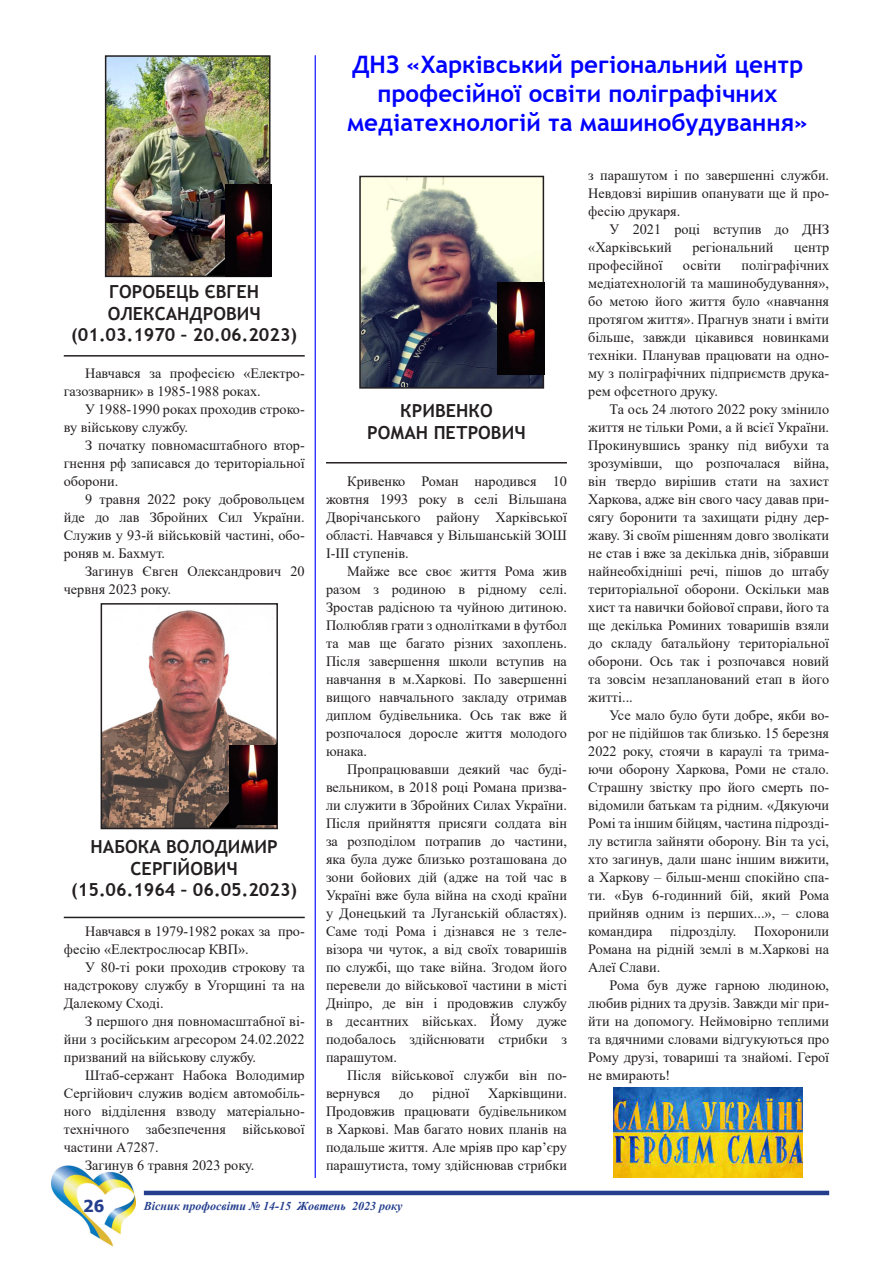
<style>
.page{position:relative;width:893px;height:1263px;background:#fff}
.page>*{position:absolute;margin:0;border:0;box-sizing:border-box;transform-origin:0 0}
.Заголовок_3{font:700 24px/28.8px "Trebuchet MS";color:#00f;text-align:center}
.Заголовок_3-2{font:700 18px/21.6px "Trebuchet MS";color:#231f20}
.t1{font:700 16.5px "Tahoma";color:#253f8e}
.Основной_текст{font:14.25px/18px "Times New Roman";color:#231f20;text-align:justify}
.t2{font:italic 700 12px "Times New Roman";color:#253f8e}
</style>
<div class="page">
<img style="left:51px;top:1165px;width:85px;height:82px">
<hr style="left:144px;top:1191px;width:685px;height:4px;background:#253f8e">
<img style="left:108px;top:58px;width:159px;height:216px">
<div style="left:105px;top:55px;width:165px;height:222px;border:2px solid #231f20"></div>
<img style="left:225px;top:185px;width:47px;height:91px">
<hr style="left:64px;top:355px;width:241px;height:2px;background:#231f20">
<img style="left:104px;top:610px;width:171px;height:216px">
<div style="left:101px;top:603px;width:177px;height:226px;border:2px solid #231f20"></div>
<img style="left:230px;top:745px;width:46px;height:80px">
<hr style="left:64px;top:917px;width:241px;height:1px;background:#231f20">
<hr style="left:315px;top:55px;width:1px;height:1123px;background:#00f">
<img style="left:362px;top:179px;width:179px;height:207px">
<div style="left:359px;top:176px;width:185px;height:213px;border:2px solid #231f20"></div>
<img style="left:497px;top:282px;width:47px;height:92px">
<hr style="left:326px;top:462px;width:241px;height:1px;background:#231f20">
<img style="left:614px;top:1087px;width:188px;height:91px">
<p class="Заголовок_3" style="left:347px;top:50px;width:463px">ДНЗ «Харківський регіональний центр професійної освіти поліграфічних медіатехнологій та машинобудування»</p>
<p class="Заголовок_3-2" style="left:108px;top:281px;width:155px">ГОРОБЕЦЬ ЄВГЕН<br>ОЛЕКСАНДРОВИЧ</p>
<p class="Заголовок_3-2" style="left:71px;top:324px;width:227px">(01.03.1970 – 20.06.2023)</p>
<p class="Основной_текст" style="left:64px;top:364px;width:242px;text-indent:21px">Навчався за професією «Електро&shy;газозварник» в 1985-1988 роках.</p>
<p class="Основной_текст" style="left:64px;top:400px;width:242px;text-indent:21px">У 1988-1990 роках проходив строко&shy;ву військову службу.</p>
<p class="Основной_текст" style="left:64px;top:436px;width:242px;text-indent:21px">З початку повномасштабного втор&shy;гнення рф записався до територіальної оборони.</p>
<p class="Основной_текст" style="left:64px;top:490px;width:242px;text-indent:21px">9 травня 2022 року добровольцем йде до лав Збройних Сил України.<br>Служив у 93-й військовій частині, обо&shy;роняв м. Бахмут.</p>
<p class="Основной_текст" style="left:64px;top:562px;width:242px;text-indent:21px">Загинув Євген Олександрович 20 червня 2023 року.</p>
<p class="Заголовок_3-2" style="left:91px;top:836px;width:189px;text-align:center">НАБОКА ВОЛОДИМИР<br>СЕРГІЙОВИЧ</p>
<p class="Заголовок_3-2" style="left:71px;top:879px;width:227px">(15.06.1964 – 06.05.2023)</p>
<p class="Основной_текст" style="left:64px;top:922px;width:242px;text-indent:21px">Навчався в 1979-1982 роках за про&shy;фесію «Електрослюсар КВП».</p>
<p class="Основной_текст" style="left:64px;top:958px;width:242px;text-indent:21px">У 80-ті роки проходив строкову та надстрокову службу в Угорщині та на Далекому Сході.</p>
<p class="Основной_текст" style="left:64px;top:1012px;width:242px;text-indent:21px">З першого дня повномасштабної ві&shy;йни з російським агресором 24.02.2022 призваний на військову службу.</p>
<p class="Основной_текст" style="left:64px;top:1066px;width:242px;text-indent:21px">Штаб-сержант Набока Володимир Сергійович служив водієм автомобіль&shy;ного відділення взводу матеріально&shy;технічного забезпечення військової частини А7287.</p>
<p class="Основной_текст" style="left:85px;top:1156px;width:171px">Загинув 6 травня 2023 року.</p>
<p class="Заголовок_3-2" style="left:400px;top:400px;width:94px">КРИВЕНКО</p>
<p class="Заголовок_3-2" style="left:367px;top:422px;width:160px">РОМАН ПЕТРОВИЧ</p>
<p class="Основной_текст" style="left:326px;top:472px;width:242px;text-indent:21px">Кривенко Роман народився 10 жовтня 1993 року в селі Вільшана Дворічанського району Харківської області. Навчався у Вільшанській ЗОШ І-ІІІ ступенів.</p>
<p class="Основной_текст" style="left:326px;top:562px;width:242px;text-indent:21px">Майже все своє життя Рома жив разом з родиною в рідному селі.<br>Зростав радісною та чуйною дитиною.<br>Полюбляв грати з однолітками в футбол та мав ще багато різних захоплень.<br>Після завершення школи вступив на навчання в м.Харкові. По завершенні вищого навчального закладу отримав диплом будівельника. Ось так вже й розпочалося доросле життя молодого юнака.</p>
<p class="Основной_текст" style="left:326px;top:760px;width:242px;text-indent:21px">Пропрацювавши деякий час буді&shy;вельником, в 2018 році Романа призва&shy;ли служити в Збройних Силах України.<br>Після прийняття присяги солдата він за розподілом потрапив до частини, яка була дуже близько розташована до зони бойових дій (адже на той час в Україні вже була війна на сході країни у Донецький та Луганській областях).<br>Саме тоді Рома і дізнався не з теле&shy;візора чи чуток, а від своїх товаришів по службі, що таке війна. Згодом його перевели до військової частини в місті Дніпро, де він і продовжив службу в десантних військах. Йому дуже подобалось здійснювати стрибки з парашутом.</p>
<p class="Основной_текст" style="left:326px;top:1066px;width:242px;text-indent:21px">Після військової служби він по&shy;вернувся</p>
<p class="Основной_текст" style="left:326px;top:1084px;width:242px;text-indent:162px">Харківщини.<br>Продовжив працювати будівельником в Харкові. Мав багато нових планів на подальше життя. Але мріяв про кар’єру парашутиста, тому здійснював стрибки</p>
<p class="Основной_текст" style="left:399px;top:1084px;width:16px">до</p>
<p class="Основной_текст" style="left:432px;top:1084px;width:39px">рідної</p>
<p class="t1" style="left:83px;top:1195px;width:23px">26</p>
<p class="t2" style="left:144px;top:1198px;width:260px">Вісник профосвіти № 14-15 Жовтень 2023 року</p>
<p class="Основной_текст" style="left:588px;top:166px;width:242px">з парашутом і по завершенні служби.<br>Невдовзі вирішив опанувати ще й про&shy;фесію друкаря.</p>
<p class="Основной_текст" style="left:588px;top:220px;width:242px;text-indent:21px">У 2021 році вступив до ДНЗ «Харківський</p>
<p class="Основной_текст" style="left:692px;top:238px;width:82px">регіональний</p>
<p class="Основной_текст" style="left:794px;top:238px;width:37px">центр</p>
<p class="Основной_текст" style="left:588px;top:256px;width:242px;text-indent:153px">поліграфічних медіатехнологій та машинобудування», бо метою його життя було «навчання протягом життя». Прагнув знати і вміти більше, завжди цікавився новинками техніки. Планував працювати на одно&shy;му з поліграфічних підприємств друка&shy;рем офсетного друку.</p>
<p class="Основной_текст" style="left:588px;top:400px;width:242px;text-indent:21px">Та ось 24 лютого 2022 року змінило життя не тільки Роми, а й всієї України.<br>Прокинувшись зранку під вибухи та зрозумівши, що розпочалася війна, він твердо вирішив стати на захист Харкова, адже він свого часу давав при&shy;сягу боронити та захищати рідну дер&shy;жаву. Зі своїм рішенням довго зволікати не став і вже за декілька днів, зібравши найнеобхідніші речі, пішов до штабу територіальної оборони. Оскільки мав хист та навички бойової справи, його та ще декілька Роминих товаришів взяли до складу батальйону територіальної оборони. Ось так і розпочався новий та зовсім незапланований етап в його житті...</p>
<p class="Основной_текст" style="left:588px;top:706px;width:242px;text-indent:21px">Усе мало було бути добре, якби во&shy;рог не підійшов так близько. 15 березня 2022 року, стоячи в караулі та трима&shy;ючи оборону Харкова, Роми не стало.<br>Страшну звістку про його смерть по&shy;відомили батькам та рідним. «Дякуючи Ромі та іншим бійцям, частина підрозді&shy;лу встигла зайняти оборону. Він та усі, хто загинув, дали шанс іншим вижити, а Харкову – більш-менш спокійно спа&shy;ти. «Був 6-годинний бій, який Рома прийняв одним із перших...», – слова командира</p>
<p class="Основной_текст" style="left:588px;top:256px;width:76px">професійної</p>
<p class="Основной_текст" style="left:683px;top:256px;width:40px">освіти</p>
<p class="Основной_текст" style="left:670px;top:922px;width:68px">підрозділу.</p>
<p class="Основной_текст" style="left:588px;top:922px;width:242px;text-indent:166px">Похоронили Романа на рідній землі в м.Харкові на Алеї Слави.</p>
<p class="Основной_текст" style="left:588px;top:976px;width:242px;text-indent:21px">Рома був дуже гарною людиною, любив рідних та друзів. Завжди міг при&shy;йти на допомогу. Неймовірно теплими та вдячними словами відгукуються про Рому друзі, товариші та знайомі. Герої не вмирають!</p>
</div>
